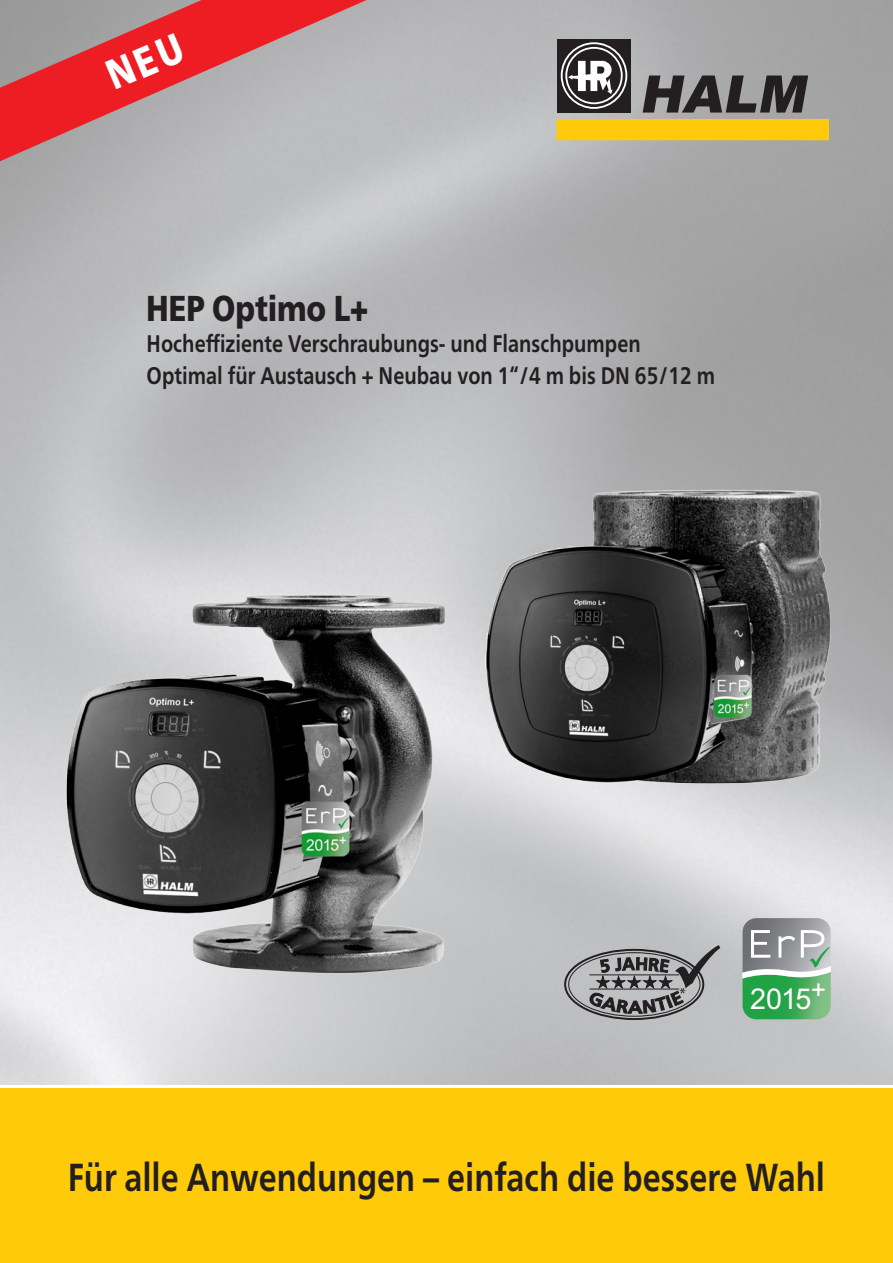
<style>
.page{position:relative;width:893px;height:1263px;background:#fff}
.page>*{position:absolute;margin:0;border:0;box-sizing:border-box;transform-origin:0 0}
.t1{font:700 39px "Frutiger Neue LTW1 G";color:#231f20;scale:.82 1}
.t2{font:900 36px "Frutiger Neue LTW1 G";color:#231f20;scale:.82 1}
.t3{font:28.8px "Arial";color:#fff}
.t4{font:700 24px/31.5px "Frutiger Neue LTW1 G";color:#231f20;scale:.82 1}
</style>
<div class="page">
<img style="left:0;top:0;width:893px;height:1085px">
<div style="left:0;top:1088px;width:893px;height:175px;background:#feca0a"></div>
<svg style="left:0;top:0;width:367px;height:161px;background:#c28386"></svg>
<img style="left:9px;top:527px;width:545px;height:526px">
<img style="left:459px;top:446px;width:402px;height:373px">
<svg style="left:742px;top:918px;width:89px;height:101px;background:#7baa88"></svg>
<svg style="left:589px;top:945px;width:131px;height:69px;background:#8d8c8e"></svg>
<svg style="left:643px;top:76px;width:165px;height:37px;background:#5b595a"></svg>
<div style="left:557px;top:119px;width:271px;height:21px;background:#feca0a"></div>
<div style="left:557px;top:39px;width:74px;height:74px;background:#231f20"></div>
<svg style="left:560px;top:42px;width:68px;height:67px"></svg>
<div style="left:105px;top:34px;width:80px;height:56px;background:#ee1d23"></div>
<h2 class="t2" style="left:147px;top:287px;width:272px">HEP Optimo L+</h2>
<p class="t4" style="left:147px;top:328px;width:695px">Hocheffiziente Verschraubungs- und Flanschpumpen<br>Optimal für Austausch + Neubau von 1“/4 m bis DN 65/12 m</p>
<p class="t3" style="left:750px;top:979px;width:77px">2015<sup>+</sup></p>
<h1 class="t1" style="left:68px;top:1154px;width:925px">Für alle Anwendungen – einfach die bessere Wahl</h1>
</div>
